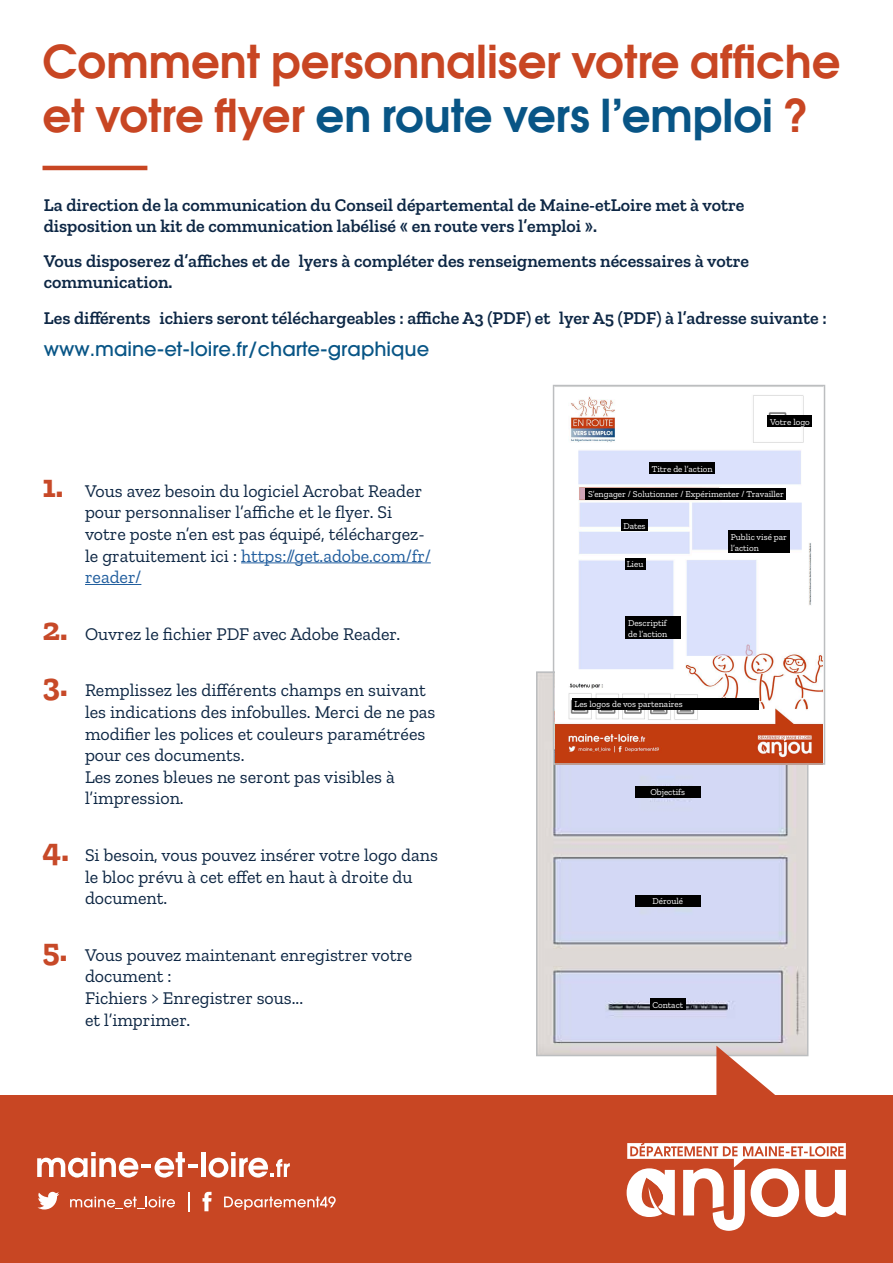
<style>
.page{position:relative;width:893px;height:1263px;background:#fff}
.page>*{position:absolute;margin:0;border:0;box-sizing:border-box;transform-origin:0 0}
.t1{font:45px/54px "Avant Garde Gothic ITC Dm";color:#c84623}
.t2{font:500 19.5px "Avant Garde Gothic ITC";color:#085586}
.t3{font:18px/21.6px "Zilla Slab";color:#0e2744}
.t4{font:600 18px/21.6px "Zilla Slab";color:#0d2745}
.t5{font:9px/10.8px "Zilla Slab";color:#fff}
.s1{color:#085586}
.s2{font-weight:700;font-size:33px;color:#c74928}
.s3{color:#215e9e}
</style>
<div class="page">
<img style="left:539px;top:674px;width:266px;height:379px">
<div style="left:536px;top:671px;width:272px;height:385px;border:2px solid #bcbec0"></div>
<img style="left:555px;top:395px;width:267px;height:368px">
<div style="left:553px;top:385px;width:272px;height:380px;border:1px solid #bcbec0"></div>
<div style="left:0;top:1096px;width:893px;height:167px;background:#c84623"></div>
<svg style="left:37px;top:1152px;width:160px;height:25px"></svg>
<div style="left:201px;top:1152px;width:5px;height:25px;background:#fff"></div>
<svg style="left:209px;top:1152px;width:81px;height:25px"></svg>
<svg style="left:224px;top:1196px;width:112px;height:14px"></svg>
<svg style="left:70px;top:1196px;width:105px;height:13px"></svg>
<svg style="left:202px;top:1192px;width:10px;height:19px"></svg>
<svg style="left:38px;top:1192px;width:21px;height:17px"></svg>
<svg style="left:188px;top:1192px;width:2px;height:19px"></svg>
<svg style="left:627px;top:1143px;width:219px;height:88px"></svg>
<svg style="left:716px;top:1046px;width:62px;height:50px"></svg>
<hr style="left:43px;top:166px;width:104px;height:4px;background:#c84623">
<hr style="left:241px;top:562px;width:190px;height:1px;background:#215e9e">
<hr style="left:85px;top:584px;width:56px;height:1px;background:#215e9e">
<div style="left:650px;top:462px;width:65px;height:12px;background:#000"></div>
<div style="left:635px;top:786px;width:65px;height:11px;background:#000"></div>
<div style="left:635px;top:895px;width:65px;height:11px;background:#000"></div>
<div style="left:650px;top:998px;width:35px;height:12px;background:#000"></div>
<div style="left:768px;top:415px;width:44px;height:12px;background:#000"></div>
<div style="left:572px;top:698px;width:187px;height:11px;background:#000"></div>
<div style="left:621px;top:519px;width:27px;height:12px;background:#000"></div>
<div style="left:625px;top:558px;width:21px;height:11px;background:#000"></div>
<div style="left:729px;top:531px;width:61px;height:22px;background:#000"></div>
<div style="left:626px;top:617px;width:55px;height:22px;background:#000"></div>
<div style="left:586px;top:488px;width:200px;height:11px;background:#000"></div>
<h1 class="t1" style="left:43px;top:34px;width:800px">Comment personnaliser votre affiche et votre flyer <span class="s1">en route vers l’emploi</span> ?</h1>
<p class="t4" style="left:44px;top:194px;width:702px">La direction de la communication du Conseil départemental de Maine-etLoire met à votre disposition un kit de communication labélisé « en route vers l’emploi ».</p>
<p class="t4" style="left:44px;top:250px;width:707px">Vous disposerez d’affiches et de lyers à compléter des renseignements nécessaires à votre communication.</p>
<p class="t4" style="left:44px;top:308px;width:784px">Les différents ichiers seront téléchargeables : affiche A3 (PDF) et lyer A5 (PDF) à l’adresse suivante :</p>
<p class="t2" style="left:44px;top:337px;width:387px">www.maine-et-loire.fr/charte-graphique</p>
<p class="t3" style="left:85px;top:480px;width:347px;text-indent:-43px"><span class="s2">1.</span> Vous avez besoin du logiciel Acrobat Reader pour personnaliser l’affiche et le flyer. Si votre poste n’en est pas équipé, téléchargez&shy;le gratuitement ici : <span class="s3">https://get.adobe.com/fr/ reader/</span></p>
<p class="t3" style="left:43px;top:623px;width:359px"><span class="s2">2.</span> Ouvrez le fichier PDF avec Adobe Reader.</p>
<p class="t3" style="left:85px;top:680px;width:352px;text-indent:-43px"><span class="s2">3.</span> Remplissez les différents champs en suivant les indications des infobulles. Merci de ne pas modifier les polices et couleurs paramétrées pour ces documents.<br>Les zones bleues ne seront pas visibles à l’impression.</p>
<p class="t3" style="left:85px;top:844px;width:354px;text-indent:-43px"><span class="s2">4.</span> Si besoin, vous pouvez insérer votre logo dans le bloc prévu à cet effet en haut à droite du document.</p>
<p class="t3" style="left:85px;top:944px;width:329px;text-indent:-43px"><span class="s2">5.</span> Vous pouvez maintenant enregistrer votre document :<br>Fichiers &gt; Enregistrer sous...<br>et l’imprimer.</p>
<p class="t5" style="left:652px;top:463px;width:62px">Titre de l’action</p>
<p class="t5" style="left:770px;top:416px;width:41px">Votre logo</p>
<p class="t5" style="left:588px;top:489px;width:197px">S’engager / Solutionner / Expérimenter / Travailler</p>
<p class="t5" style="left:623px;top:520px;width:24px">Dates</p>
<p class="t5" style="left:627px;top:559px;width:18px">Lieu</p>
<p class="t5" style="left:628px;top:617px;width:41px">Descriptif de l’action</p>
<p class="t5" style="left:574px;top:699px;width:110px">Les logos de vos partenaires</p>
<p class="t5" style="left:650px;top:787px;width:36px">Objectifs</p>
<p class="t5" style="left:652px;top:896px;width:32px">Déroulé</p>
<p class="t5" style="left:652px;top:999px;width:32px">Contact</p>
<p class="t5" style="left:731px;top:531px;width:58px">Public visé par l’action</p>
</div>
